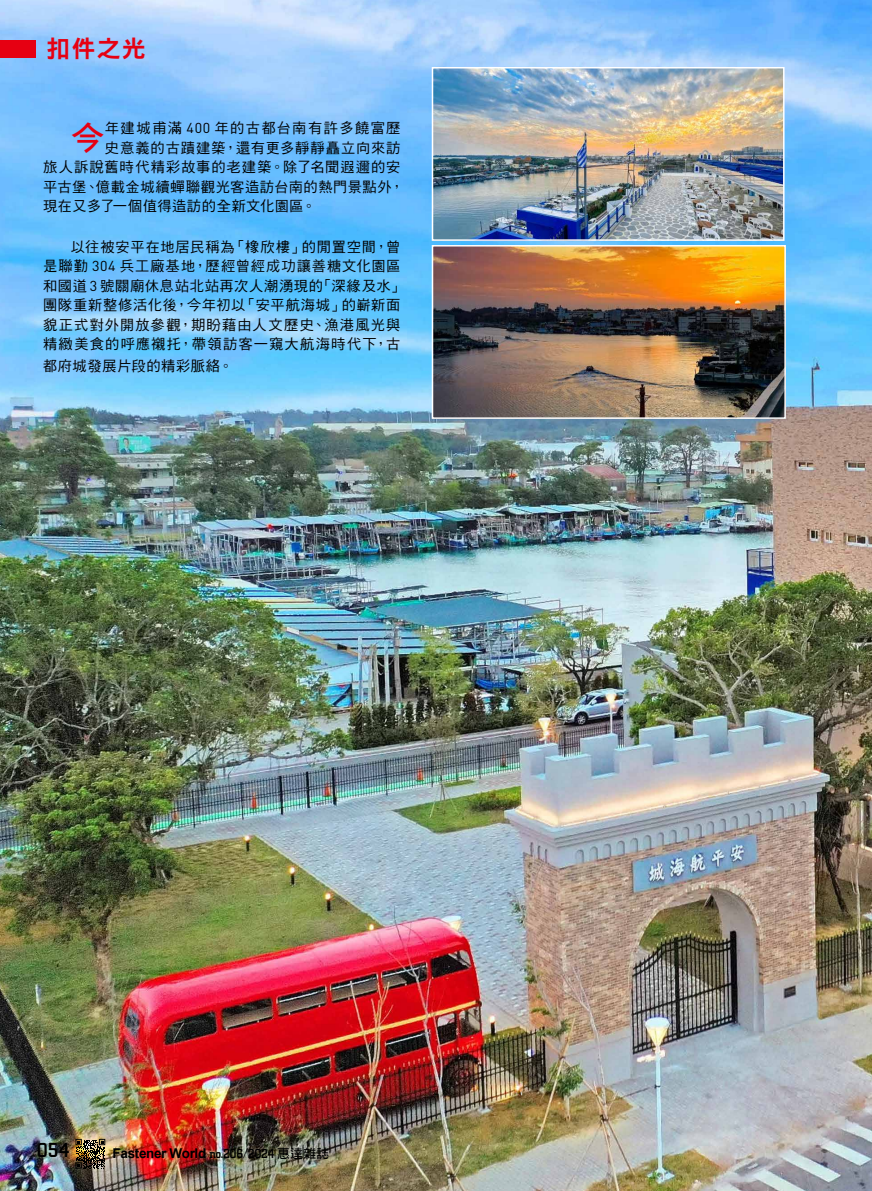
<style>
.page{position:relative;width:872px;height:1191px;background:#fff}
.page>*{position:absolute;margin:0;border:0;box-sizing:border-box;transform-origin:0 0}
.t1{font:33.75px "DF Hei Std W7";color:#e60012}
.t2{font:24px "DF Hei Std W9";color:#e60012}
.t3{font:500 21px "City D";color:#000}
.t4{font:14.25px/19.5px "DF Hei Std W5";letter-spacing:.055em;color:#000}
.t5{font:14.25px "DF Hei Std W5";letter-spacing:.1em;color:#000}
.t6{font:14.25px "DF Hei Std W5";letter-spacing:.03em;color:#000}
.t7{font:14.25px "DF Hei Std W5";letter-spacing:.035em;color:#000}
.t8{font:700 13.5px "Arial";letter-spacing:-.025em;color:#000}
.s1{font-family:"DIN Pro"}
.s2{font-family:"City D";font-weight:500}
.s3{font-family:"DF Hei Std W7";font-weight:400;font-size:12.75px}
</style>
<div class="page">
<img style="left:0;top:0;width:872px;height:1191px">
<div style="left:0;top:40px;width:36px;height:17px;background:#e60012"></div>
<svg style="left:75px;top:1138px;width:30px;height:30px"></svg>
<img style="left:435px;top:70px;width:346px;height:168px">
<div style="left:432px;top:67px;width:352px;height:174px;border:2px solid #fff"></div>
<img style="left:435px;top:248px;width:348px;height:168px">
<div style="left:432px;top:245px;width:354px;height:174px;border:2px solid #fff"></div>
<h2 class="t2" style="left:46px;top:35px;width:101px">扣件之光</h2>
<h1 class="t1" style="left:71px;top:119px;width:35px">今</h1>
<p class="t5" style="left:105px;top:120px;width:297px">年建城甫滿 <span class="s1">400</span> 年的古都台南有許多饒富歷</p>
<p class="t4" style="left:105px;top:137px;width:297px">史意義的古蹟建築，還有更多靜靜矗立向來訪</p>
<p class="t4" style="left:43px;top:157px;width:359px">旅人訴說舊時代精彩故事的老建築。除了名聞遐邇的安</p>
<p class="t4" style="left:43px;top:176px;width:362px">平古堡、億載金城續蟬聯觀光客造訪台南的熱門景點外，</p>
<p class="t6" style="left:43px;top:198px;width:274px">現在又多了一個值得造訪的全新文化園區。</p>
<p class="t4" style="left:43px;top:237px;width:362px;text-indent:28px">以往被安平在地居民稱為「橡欣樓」的閒置空間，曾是聯勤 <span class="s1">304</span> 兵工廠基地，歷經曾經成功讓善糖文化園區和國道 <span class="s1">3</span> 號關廟休息站北站再次人潮湧現的「深緣及水」團隊重新整修活化後，今年初以「安平航海城」的嶄新面貌正式對外開放參觀，期盼藉由人文歷史、漁港風光與精緻美食的呼應襯托，帶領訪客一窺大航海時代下，古</p>
<p class="t7" style="left:43px;top:359px;width:191px">都府城發展片段的精彩脈絡。</p>
<h3 class="t3" style="left:37px;top:1138px;width:34px">054</h3>
<p class="t8" style="left:113px;top:1144px;width:218px">Fastener World <span class="s2">no.206/2024</span> <span class="s3">惠達雜誌</span></p>
</div>
